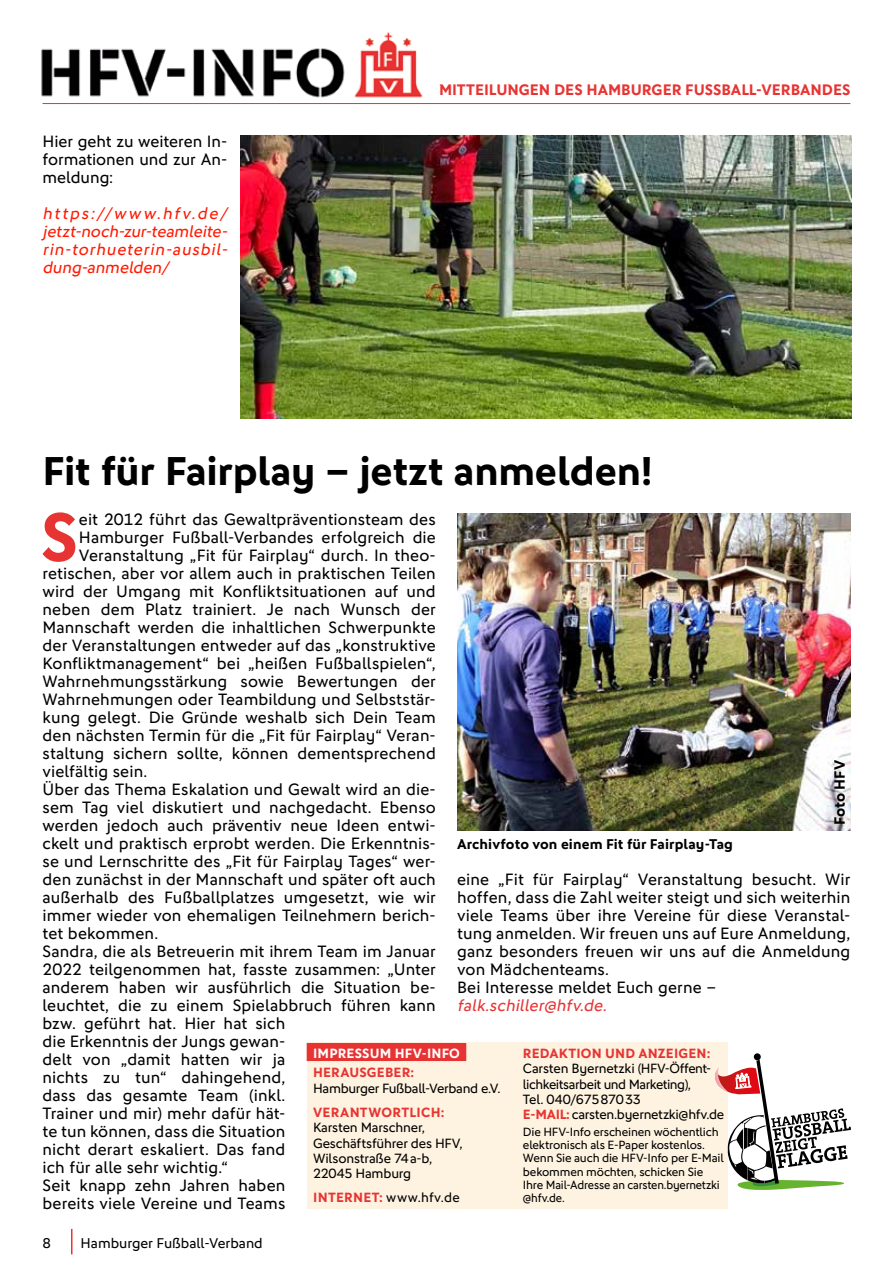
<style>
.page{position:relative;width:893px;height:1263px;background:#fff}
.page>*{position:absolute;margin:0;border:0;box-sizing:border-box;transform-origin:0 0}
.t1{font:700 68.7px "DFB Sans";color:#e73433}
.t2{font:700 40.5px "DFB Sans";letter-spacing:-.005em;color:#000}
.t3{font:16.5px/18px "DFB Sans";letter-spacing:.005em;color:#000}
.t4{font:italic 16.5px/18px "DFB Sans";color:#ff1900;text-align:justify}
.t5{font:italic 16.5px "DFB Sans";color:#e73433}
.t6{font:700 15.3px "DFB Sans";color:#e73433}
.t7{font:700 15px "DFB Sans";letter-spacing:-.005em;color:#000}
.t8{font:700 14.25px "DFB Sans";letter-spacing:.005em;color:#000}
.t9{font:14.25px "DFB Sans";color:#000}
.t10{font:13.5px/15.5px "DFB Sans";letter-spacing:-.02em;color:#000}
.t11{font:700 13.5px "DFB Sans";letter-spacing:.02em;color:#e73433}
.t12{font:700 13.5px "DFB Sans";letter-spacing:.015em;color:#fff}
.t13{font:12px/13.4px "DFB Sans";letter-spacing:-.015em;color:#000}
.s1{font-weight:700;color:#e73433}
</style>
<div class="page">
<hr style="left:71px;top:1229px;width:2px;height:25px;background:#e73433">
<img style="left:41px;top:32px;width:382px;height:66px">
<hr style="left:43px;top:103px;width:807px;height:1px;background:#e73433">
<div style="left:307px;top:1042px;width:421px;height:167px;background:#fef3e0"></div>
<div style="left:307px;top:1043px;width:159px;height:18px;background:#e73433"></div>
<svg style="left:715px;top:1059px;width:136px;height:131px"></svg>
<div style="left:754px;top:1053px;width:7px;height:7px;background:#000;border-radius:50%"></div>
<img style="left:457px;top:514px;width:393px;height:317px">
<img style="left:240px;top:135px;width:611px;height:283px">
<p class="t3" style="left:43px;top:132px;width:186px;text-align:justify">Hier geht zu weiteren In&shy;formationen und zur An&shy;meldung:</p>
<p class="t4" style="left:43px;top:204px;width:190px">https://www.hfv.de/ jetzt-noch-zur-teamleite&shy;rin-torhueterin-ausbil&shy;dung-anmelden/</p>
<p class="t6" style="left:439px;top:80px;width:413px">MITTEILUNGEN DES HAMBURGER FUSSBALL-VERBANDES</p>
<h2 class="t2" style="left:43px;top:446px;width:612px">Fit für Fairplay – jetzt anmelden!</h2>
<h1 class="t1" style="left:41px;top:496px;width:39px">S</h1>
<p class="t3" style="left:79px;top:510px;width:358px">eit 2012 führt das Gewaltpräventionsteam des</p>
<p class="t3" style="left:79px;top:528px;width:358px">Hamburger Fußball-Verbandes erfolgreich die</p>
<p class="t3" style="left:79px;top:546px;width:358px">Veranstaltung „Fit für Fairplay“ durch. In theo-</p>
<p class="t3" style="left:43px;top:564px;width:395px">retischen, aber vor allem auch in praktischen Teilen</p>
<p class="t3" style="left:43px;top:582px;width:395px">wird der Umgang mit Konfliktsituationen auf und</p>
<p class="t3" style="left:43px;top:600px;width:395px">neben dem Platz trainiert. Je nach Wunsch der</p>
<p class="t3" style="left:43px;top:618px;width:395px">Mannschaft werden die inhaltlichen Schwerpunkte</p>
<p class="t3" style="left:43px;top:636px;width:395px">der Veranstaltungen entweder auf das „konstruktive</p>
<p class="t3" style="left:43px;top:654px;width:395px">Konfliktmanagement“ bei „heißen Fußballspielen“,</p>
<p class="t3" style="left:43px;top:672px;width:395px">Wahrnehmungsstärkung sowie Bewertungen der</p>
<p class="t3" style="left:43px;top:690px;width:395px">Wahrnehmungen oder Teambildung und Selbststär-</p>
<p class="t3" style="left:43px;top:708px;width:395px">kung gelegt. Die Gründe weshalb sich Dein Team</p>
<p class="t3" style="left:43px;top:726px;width:395px">den nächsten Termin für die „Fit für Fairplay“ Veran-</p>
<p class="t3" style="left:43px;top:744px;width:395px">staltung sichern sollte, können dementsprechend</p>
<p class="t3" style="left:43px;top:762px;width:106px">vielfältig sein.</p>
<p class="t3" style="left:43px;top:780px;width:395px">Über das Thema Eskalation und Gewalt wird an die-</p>
<p class="t3" style="left:43px;top:798px;width:395px">sem Tag viel diskutiert und nachgedacht. Ebenso</p>
<p class="t3" style="left:43px;top:816px;width:395px">werden jedoch auch präventiv neue Ideen entwi-</p>
<p class="t3" style="left:43px;top:834px;width:395px">ckelt und praktisch erprobt werden. Die Erkenntnis-</p>
<p class="t3" style="left:43px;top:852px;width:395px">se und Lernschritte des „Fit für Fairplay Tages“ wer-</p>
<p class="t3" style="left:43px;top:870px;width:395px">den zunächst in der Mannschaft und später oft auch</p>
<p class="t3" style="left:43px;top:888px;width:395px">außerhalb des Fußballplatzes umgesetzt, wie wir</p>
<p class="t3" style="left:43px;top:906px;width:395px">immer wieder von ehemaligen Teilnehmern berich-</p>
<p class="t3" style="left:43px;top:924px;width:117px">tet bekommen.</p>
<p class="t3" style="left:43px;top:942px;width:395px">Sandra, die als Betreuerin mit ihrem Team im Januar</p>
<p class="t3" style="left:43px;top:960px;width:395px">2022 teilgenommen hat, fasste zusammen: „Unter</p>
<p class="t3" style="left:43px;top:978px;width:395px">anderem haben wir ausführlich die Situation be-</p>
<p class="t3" style="left:43px;top:996px;width:395px">leuchtet, die zu einem Spielabbruch führen kann</p>
<p class="t3" style="left:43px;top:1014px;width:244px">bzw. geführt hat. Hier hat sich</p>
<p class="t3" style="left:43px;top:1032px;width:244px">die Erkenntnis der Jungs gewan-</p>
<p class="t3" style="left:43px;top:1050px;width:244px">delt von „damit hatten wir ja</p>
<p class="t3" style="left:43px;top:1068px;width:244px">nichts zu tun“ dahingehend,</p>
<p class="t3" style="left:43px;top:1086px;width:244px">dass das gesamte Team (inkl.</p>
<p class="t3" style="left:43px;top:1104px;width:244px">Trainer und mir) mehr dafür hät-</p>
<p class="t3" style="left:43px;top:1122px;width:244px">te tun können, dass die Situation</p>
<p class="t3" style="left:43px;top:1140px;width:244px">nicht derart eskaliert. Das fand</p>
<p class="t3" style="left:43px;top:1158px;width:187px">ich für alle sehr wichtig.“</p>
<p class="t3" style="left:43px;top:1176px;width:244px">Seit knapp zehn Jahren haben</p>
<p class="t3" style="left:43px;top:1194px;width:244px">bereits viele Vereine und Teams</p>
<p class="t7" style="left:831px;top:825px;width:67px;rotate:-90deg">Foto HFV</p>
<p class="t8" style="left:457px;top:835px;width:277px">Archivfoto von einem Fit für Fairplay-Tag</p>
<p class="t3" style="left:457px;top:870px;width:395px">eine „Fit für Fairplay“ Veranstaltung besucht. Wir hoffen, dass die Zahl weiter steigt und sich weiterhin viele Teams über ihre Vereine für diese Veranstal&shy;tung anmelden. Wir freuen uns auf Eure Anmeldung, ganz besonders freuen wir uns auf die Anmeldung von Mädchenteams.<br>Bei Interesse meldet Euch gerne –</p>
<p class="t5" style="left:457px;top:996px;width:154px">falk.schiller@hfv.de.</p>
<p class="t12" style="left:313px;top:1045px;width:148px">IMPRESSUM HFV-INFO</p>
<p class="t11" style="left:313px;top:1065px;width:103px">HERAUSGEBER:</p>
<p class="t10" style="left:313px;top:1080px;width:189px">Hamburger Fußball-Verband e.V.</p>
<p class="t11" style="left:313px;top:1104px;width:133px">VERANTWORTLICH:</p>
<p class="t10" style="left:313px;top:1120px;width:151px">Karsten Marschner,<br>Geschäftsführer des HFV,<br>Wilsonstraße 74a-b,<br>22045 Hamburg</p>
<p class="t10" style="left:313px;top:1190px;width:148px"><span class="s1">INTERNET:</span> www.hfv.de</p>
<p class="t11" style="left:523px;top:1045px;width:189px">REDAKTION UND ANZEIGEN:</p>
<p class="t10" style="left:523px;top:1061px;width:203px">Carsten Byernetzki (HFV-Öffent&shy;lichkeitsarbeit und Marketing),<br>Tel. 040/67587033<br><span class="s1">E-MAIL:</span> carsten.byernetzki@hfv.de</p>
<p class="t13" style="left:523px;top:1125px;width:202px">Die HFV-Info erscheinen wöchentlich elektronisch als E-Paper kostenlos.<br>Wenn Sie auch die HFV-Info per E-Mail bekommen möchten, schicken Sie<br>Ihre Mail-Adresse an carsten.byernetzki @hfv.de.</p>
<p class="t9" style="left:43px;top:1235px;width:10px">8</p>
<p class="t9" style="left:80px;top:1235px;width:184px">Hamburger Fußball-Verband</p>
</div>
